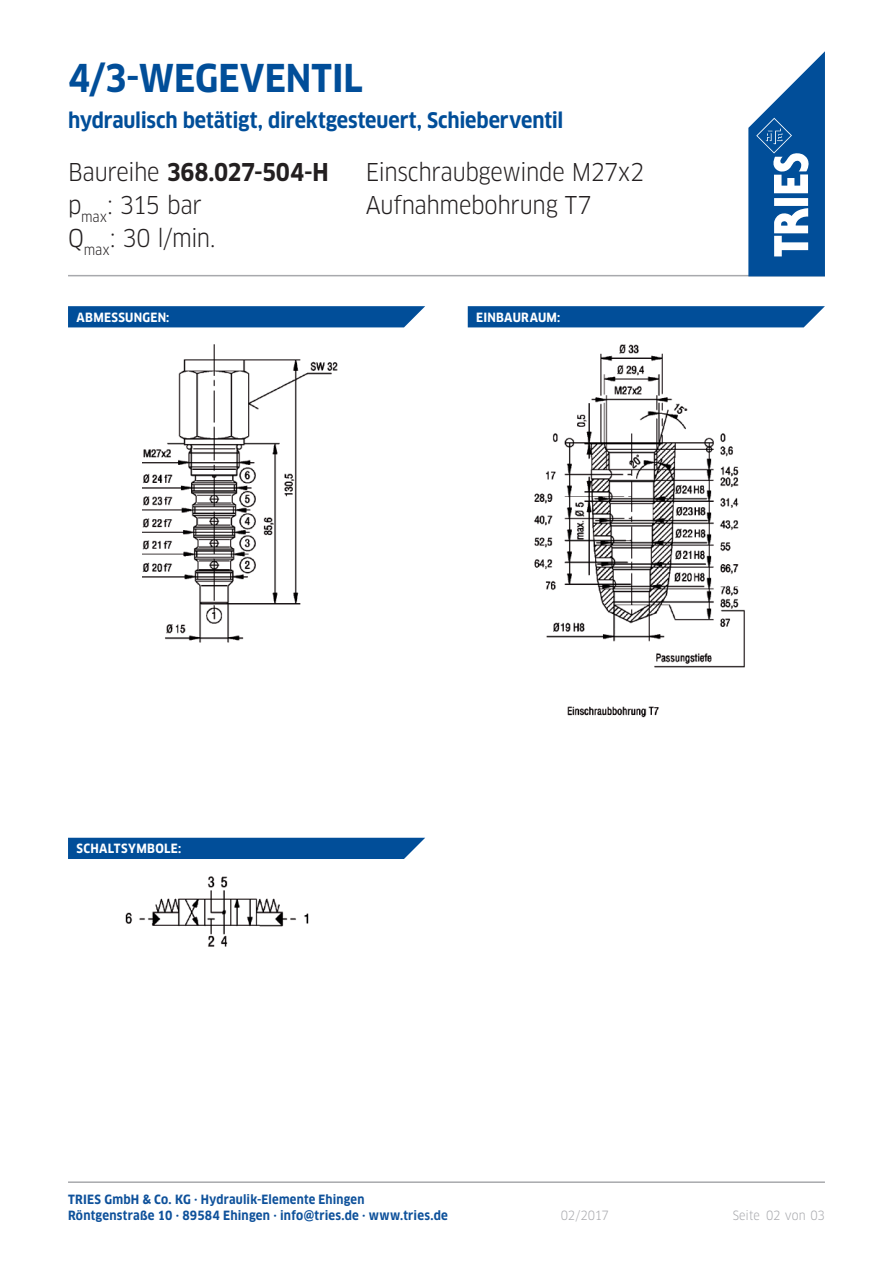
<style>
.page{position:relative;width:893px;height:1263px;background:#fff}
.page>*{position:absolute;margin:0;border:0;box-sizing:border-box;transform-origin:0 0}
.t1{font:700 37.5px "Clan OT Narr";letter-spacing:.005em;color:#014e99}
.t2{font:24px "Clan OT Narr";letter-spacing:-.015em;color:#231f20}
.t3{font:700 24px "Clan OT Narr";letter-spacing:-.01em;color:#231f20}
.t4{font:700 21px "Clan OT Narr";letter-spacing:-.01em;color:#014e99}
.t5{font:700 12.45px/16.5px "Clan OT Narr";letter-spacing:.02em;color:#0e519b}
.t6{font:700 12.45px "Clan OT Narr";letter-spacing:.025em;color:#fff}
.t7{font:12.45px "Clan OT Narr";letter-spacing:-.005em;color:#a8a9ad}
.s1{font-weight:400}
</style>
<div class="page">
<hr style="left:68px;top:275px;width:757px;height:1px;background:#a8a9ad">
<svg style="left:748px;top:51px;width:77px;height:225px"></svg>
<hr style="left:68px;top:1181px;width:757px;height:2px;background:#a8a9ad">
<div style="left:68px;top:838px;width:357px;height:21px;background:#014e99"></div>
<svg style="left:68px;top:306px;width:357px;height:21px;background:#0a549c"></svg>
<svg style="left:468px;top:306px;width:357px;height:21px;background:#0a549c"></svg>
<img style="left:142px;top:344px;width:196px;height:299px">
<img style="left:534px;top:344px;width:211px;height:374px">
<img style="left:125px;top:876px;width:184px;height:71px">
<h1 class="t1" style="left:68px;top:56px;width:296px">4/3-WEGEVENTIL</h1>
<h3 class="t4" style="left:68px;top:108px;width:497px">hydraulisch betätigt, direktgesteuert, Schieberventil</h3>
<h2 class="t3" style="left:68px;top:158px;width:262px"><span class="s1">Baureihe</span> 368.027-504-H</h2>
<h2 class="t2" style="left:366px;top:158px;width:280px">Einschraubgewinde M27x2</h2>
<h2 class="t2" style="left:68px;top:191px;width:135px">p<sub>max</sub>: 315 bar</h2>
<h2 class="t2" style="left:366px;top:191px;width:228px">Aufnahmebohrung T7</h2>
<h2 class="t2" style="left:68px;top:224px;width:149px">Q<sub>max</sub>: 30 l/min.</h2>
<p class="t6" style="left:77px;top:310px;width:94px">ABMESSUNGEN:</p>
<p class="t6" style="left:476px;top:310px;width:86px">EINBAURAUM:</p>
<p class="t6" style="left:77px;top:841px;width:106px">SCHALTSYMBOLE:</p>
<p class="t5" style="left:68px;top:1191px;width:381px">TRIES GmbH &amp; Co. KG · Hydraulik-Elemente Ehingen<br>Röntgenstraße 10 · 89584 Ehingen · info@tries.de · www.tries.de</p>
<p class="t7" style="left:561px;top:1208px;width:50px">02/2017</p>
<p class="t7" style="left:733px;top:1208px;width:94px">Seite 02 von 03</p>
</div>
